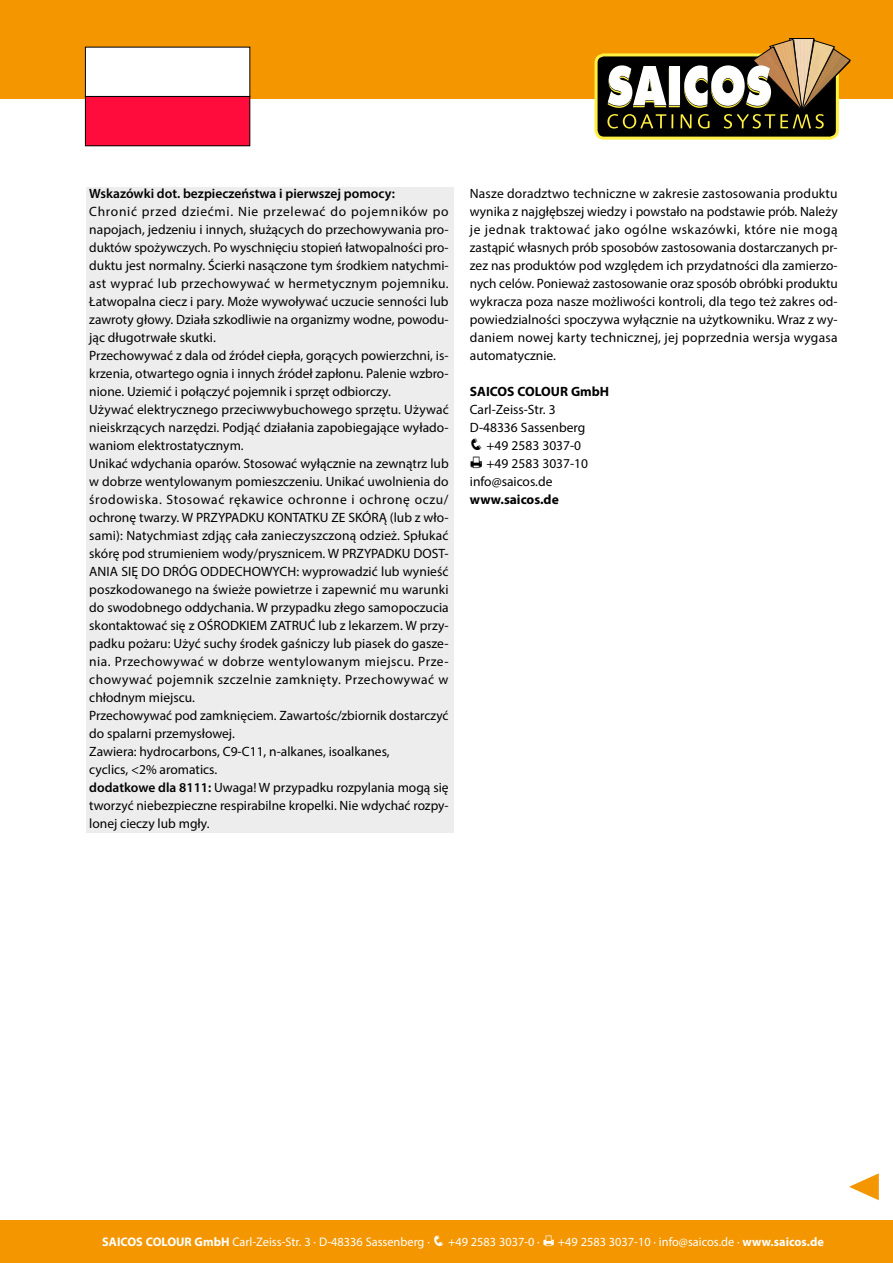
<style>
.page{position:relative;width:893px;height:1263px;background:#fff}
.page>*{position:absolute;margin:0;border:0;box-sizing:border-box;transform-origin:0 0}
.t1{font:13.5px/18px "Myriad Pro";color:#000}
.t2{font:600 13.5px "Myriad Pro";color:#000}
.t3{font:700 13.5px "Myriad Pro";color:#000}
.t4{font:12.45px "Myriad Pro";color:#fff}
.s1{font-weight:600}
.s2{font-weight:700}
</style>
<div class="page">
<div style="left:0;top:0;width:893px;height:99px;background:#f49600"></div>
<div style="left:596px;top:55px;width:241px;height:83px;background:#000;border-radius:8px"></div>
<div style="left:594px;top:53px;width:245px;height:87px;border:3px solid #fff042;border-radius:8px"></div>
<svg style="left:607px;top:38px;width:243px;height:91px"></svg>
<div style="left:0;top:1220px;width:893px;height:43px;background:#f49600"></div>
<div style="left:86px;top:187px;width:367px;height:646px;background:#ededed"></div>
<div style="left:85px;top:47px;width:165px;height:49px;background:#fff"></div>
<div style="left:85px;top:96px;width:165px;height:50px;background:#ff0c3c"></div>
<div style="left:85px;top:96px;width:165px;height:50px;border:1px solid #000"></div>
<svg style="left:849px;top:1173px;width:30px;height:27px"></svg>
<p class="t2" style="left:89px;top:185px;width:307px">Wskazówki dot. bezpieczeństwa i pierwszej pomocy:</p>
<p class="t1" style="left:89px;top:202px;width:361px">Chronić przed dziećmi. Nie przelewać do pojemników po napojach, jedzeniu i innych, służących do przechowywania pro&shy;duktów spożywczych. Po wyschnięciu stopień łatwopalności pro&shy;duktu jest normalny. Ścierki nasączone tym środkiem natychmi&shy;ast wyprać lub przechowywać w hermetycznym pojemniku.<br>Łatwopalna ciecz i pary. Może wywoływać uczucie senności lub zawroty głowy. Działa szkodliwie na organizmy wodne, powodu&shy;jąc długotrwałe skutki.<br>Przechowywać z dala od źródeł ciepła, gorących powierzchni, is&shy;krzenia, otwartego ognia i innych źródeł zapłonu. Palenie wzbro&shy;nione. Uziemić i połączyć pojemnik i sprzęt odbiorczy.<br>Używać elektrycznego przeciwwybuchowego sprzętu. Używać nieiskrzących narzędzi. Podjąć działania zapobiegające wyłado&shy;waniom elektrostatycznym.<br>Unikać wdychania oparów. Stosować wyłącznie na zewnątrz lub w dobrze wentylowanym pomieszczeniu. Unikać uwolnienia do środowiska. Stosować rękawice ochronne i ochronę oczu/ ochronę twarzy. W PRZYPADKU KONTATKU ZE SKÓRĄ (lub z wło&shy;sami): Natychmiast zdjąç cała zanieczyszczoną odzież. Spłukać skórę pod strumieniem wody/prysznicem. W PRZYPADKU DOST-ANIA SIĘ DO DRÓG ODDECHOWYCH: wyprowadzić lub wynieść poszkodowanego na świeże powietrze i zapewnić mu warunki do swodobnego oddychania. W przypadku złego samopoczucia skontaktować się z OŚRODKIEM ZATRUĆ lub z lekarzem. W przy&shy;padku pożaru: Użyć suchy środek gaśniczy lub piasek do gasze&shy;nia. Przechowywać w dobrze wentylowanym miejscu. Prze&shy;chowywać pojemnik szczelnie zamknięty. Przechowywać w chłodnym miejscu.<br>Przechowywać pod zamknięciem. Zawartośc/zbiornik dostarczyć do spalarni przemysłowej.<br>Zawiera: hydrocarbons, C9-C11, n-alkanes, isoalkanes,<br>cyclics, &lt;2% aromatics.<br><span class="s1">dodatkowe dla 8111:</span> Uwaga! W przypadku rozpylania mogą się tworzyć niebezpieczne respirabilne kropelki. Nie wdychać rozpy&shy;lonej cieczy lub mgły.</p>
<p class="t1" style="left:470px;top:184px;width:369px;text-align:justify">Nasze doradztwo techniczne w zakresie zastosowania produktu wynika z najgłębszej wiedzy i powstało na podstawie prób. Należy je jednak traktować jako ogólne wskazówki, które nie mogą zastąpić własnych prób sposobów zastosowania dostarczanych pr&shy;zez nas produktów pod względem ich przydatności dla zamierzo&shy;nych celów. Ponieważ zastosowanie oraz sposób obróbki produktu wykracza poza nasze możliwości kontroli, dla tego też zakres od&shy;powiedzialności spoczywa wyłącznie na użytkowniku. Wraz z wy&shy;daniem nowej karty technicznej, jej poprzednia wersja wygasa automatycznie.</p>
<p class="t3" style="left:470px;top:383px;width:141px">SAICOS COLOUR GmbH</p>
<p class="t1" style="left:470px;top:400px;width:117px">Carl-Zeiss-Str. 3<br>D-48336 Sassenberg</p>
<p class="t1" style="left:470px;top:436px;width:113px">❑ +49 2583 3037-0</p>
<p class="t1" style="left:486px;top:454px;width:103px">+49 2583 3037-10</p>
<p class="t1" style="left:470px;top:472px;width:84px">info@saicos.de</p>
<p class="t3" style="left:470px;top:491px;width:90px">www.saicos.de</p>
<p class="t4" style="left:102px;top:1234px;width:439px"><span class="s2">SAICOS COLOUR GmbH</span> Carl-Zeiss-Str. 3 · D-48336 Sassenberg · ❑ +49 2583 3037-0 ·</p>
<p class="t4" style="left:558px;top:1234px;width:267px">+49 2583 3037-10 · info@saicos.de · <span class="s2">www.saicos.de</span></p>
</div>
